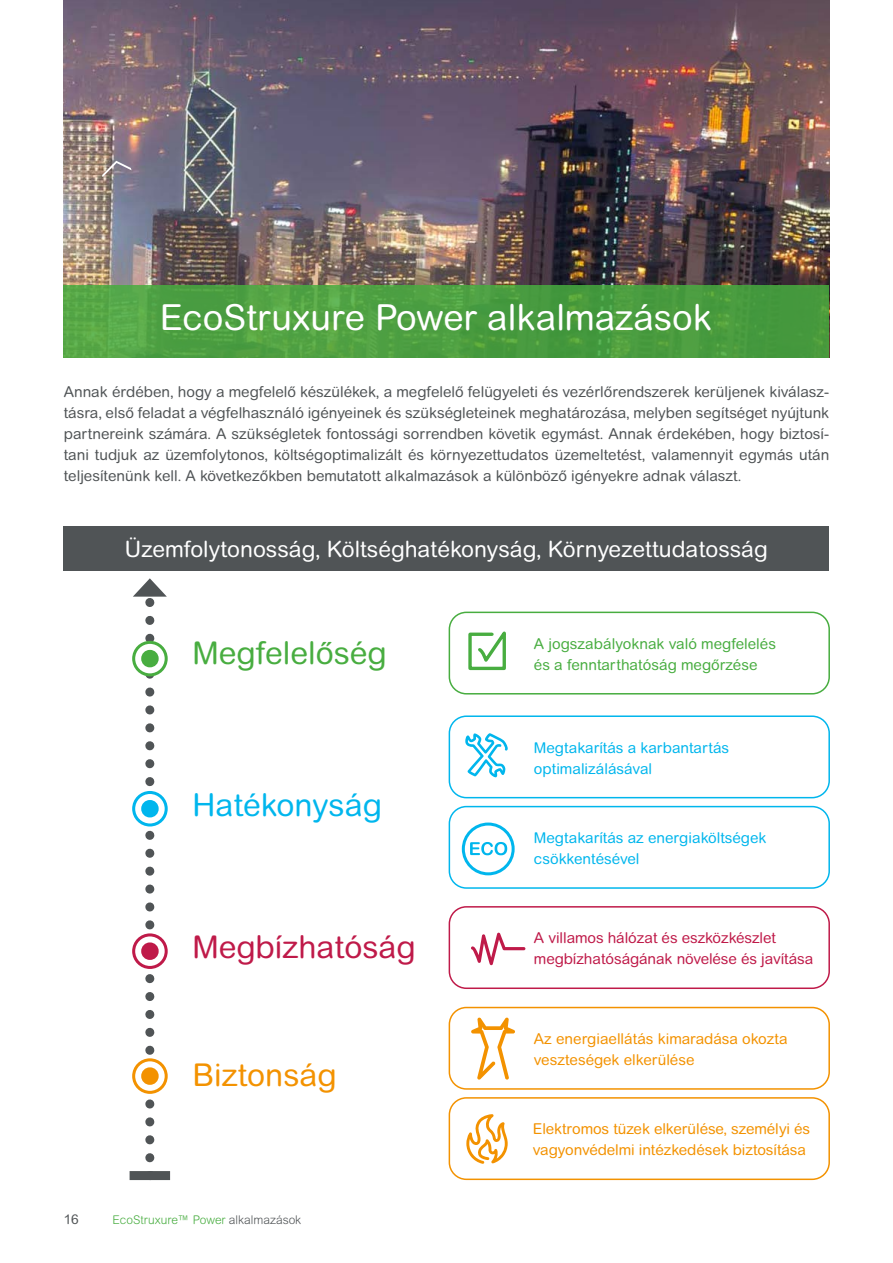
<style>
.page{position:relative;width:893px;height:1263px;background:#fff}
.page>*{position:absolute;margin:0;border:0;box-sizing:border-box;transform-origin:0 0}
.t1{font:36px "Arial Rounded MT Pro";color:#fff}
.t2{font:31.5px "Arial Rounded MT Pro";color:#bf1a49}
.t3{font:31.5px "Arial Rounded MT Pro";color:#48ad40}
.t4{font:31.5px "Arial Rounded MT Pro";color:#00b6ed}
.t5{font:31.5px "Arial Rounded MT Pro";color:#f39200}
.t6{font:22.5px "Arial Rounded MT Pro";color:#fff}
.t7{font:15px/21px "Arial Rounded MT Pro";color:#505456;text-align:justify}
.t8{font:15px/21px "Arial Rounded MT Pro";letter-spacing:-.005em;color:#f39200}
.t9{font:15px/21px "Arial Rounded MT Pro";color:#00b6ed}
.t10{font:15px/21px "Arial Rounded MT Pro";letter-spacing:-.005em;color:#bf1a49}
.t11{font:15px/21px "Arial Rounded MT Pro";color:#48ad40}
.t12{font:13.5px "Arial Rounded MT Pro";color:#505456}
.t13{font:300 12px "Arial Rounded MT Pro";color:#48ad40}
.s1{color:#505456}
</style>
<div class="page">
<div style="left:130px;top:1171px;width:40px;height:9px;background:#505456"></div>
<svg style="left:133px;top:578px;width:34px;height:580px"></svg>
<img style="left:64px;top:0;width:765px;height:285px">
<div style="left:64px;top:526px;width:765px;height:44px;background:#505456"></div>
<div style="left:449px;top:1007px;width:381px;height:83px;border:2px solid #f39200;border-radius:17px"></div>
<svg style="left:471px;top:1017px;width:44px;height:63px"></svg>
<div style="left:449px;top:1097px;width:381px;height:83px;border:2px solid #f39200;border-radius:17px"></div>
<svg style="left:466px;top:1114px;width:42px;height:50px"></svg>
<svg style="left:133px;top:1059px;width:34px;height:34px"></svg>
<div style="left:132px;top:1058px;width:36px;height:36px;border:3px solid #f39200;border-radius:50%"></div>
<div style="left:141px;top:1067px;width:18px;height:18px;border:9px solid #f39200;border-radius:50%"></div>
<svg style="left:133px;top:934px;width:34px;height:34px"></svg>
<div style="left:132px;top:933px;width:36px;height:36px;border:3px solid #bf1a49;border-radius:50%"></div>
<div style="left:141px;top:942px;width:18px;height:18px;border:9px solid #bf1a49;border-radius:50%"></div>
<svg style="left:133px;top:792px;width:34px;height:33px"></svg>
<div style="left:132px;top:791px;width:36px;height:35px;border:3px solid #00b6ed;border-radius:50%"></div>
<div style="left:141px;top:800px;width:18px;height:17px;border:9px solid #00b6ed;border-radius:50%"></div>
<svg style="left:133px;top:642px;width:34px;height:33px"></svg>
<div style="left:132px;top:641px;width:36px;height:35px;border:3px solid #48ad40;border-radius:50%"></div>
<div style="left:141px;top:650px;width:18px;height:17px;border:9px solid #48ad40;border-radius:50%"></div>
<div style="left:449px;top:906px;width:381px;height:83px;border:2px solid #bf1a49;border-radius:17px"></div>
<svg style="left:471px;top:933px;width:54px;height:32px"></svg>
<div style="left:449px;top:715px;width:381px;height:83px;border:2px solid #00b6ed;border-radius:17px"></div>
<svg style="left:465px;top:733px;width:43px;height:45px"></svg>
<div style="left:449px;top:806px;width:381px;height:83px;border:2px solid #00b6ed;border-radius:17px"></div>
<svg style="left:462px;top:822px;width:53px;height:53px"></svg>
<div style="left:449px;top:612px;width:381px;height:82px;border:2px solid #48ad40;border-radius:17px"></div>
<svg style="left:468px;top:631px;width:38px;height:40px"></svg>
<svg style="left:64px;top:285px;width:765px;height:72px;background:#4d9f41"></svg>
<svg style="left:102px;top:161px;width:30px;height:16px"></svg>
<h1 class="t1" style="left:160px;top:296px;width:554px">EcoStruxure Power alkalmazások</h1>
<p class="t7" style="left:64px;top:382px;width:767px">Annak érdében, hogy a megfelelő készülékek, a megfelelő felügyeleti és vezérlőrendszerek kerüljenek kiválasz&shy;tásra, első feladat a végfelhasználó igényeinek és szükségleteinek meghatározása, melyben segítséget nyújtunk partnereink számára. A szükségletek fontossági sorrendben követik egymást. Annak érdekében, hogy biztosí&shy;tani tudjuk az üzemfolytonos, költségoptimalizált és környezettudatos üzemeltetést, valamennyit egymás után teljesítenünk kell. A következőkben bemutatott alkalmazások a különböző igényekre adnak választ.</p>
<h3 class="t6" style="left:125px;top:535px;width:645px">Üzemfolytonosság, Költséghatékonyság, Környezettudatosság</h3>
<h2 class="t3" style="left:192px;top:634px;width:196px">Megfelelőség</h2>
<p class="t11" style="left:534px;top:633px;width:243px">A jogszabályoknak való megfelelés és a fenntarthatóság megőrzése</p>
<h2 class="t4" style="left:192px;top:786px;width:191px">Hatékonyság</h2>
<p class="t9" style="left:534px;top:737px;width:197px">Megtakarítás a karbantartás optimalizálásával</p>
<p class="t9" style="left:534px;top:828px;width:234px">Megtakarítás az energiaköltségek csökkentésével</p>
<h2 class="t2" style="left:192px;top:928px;width:225px">Megbízhatóság</h2>
<p class="t10" style="left:534px;top:928px;width:281px">A villamos hálózat és eszközkészlet megbízhatóságának növelése és javítása</p>
<h2 class="t5" style="left:192px;top:1056px;width:146px">Biztonság</h2>
<p class="t12" style="left:64px;top:1211px;width:16px">16</p>
<p class="t13" style="left:113px;top:1213px;width:190px">EcoStruxure™ Power <span class="s1">alkalmazások</span></p>
<p class="t8" style="left:534px;top:1029px;width:255px">Az energiaellátás kimaradása okozta veszteségek elkerülése</p>
<p class="t8" style="left:533px;top:1119px;width:279px">Elektromos tüzek elkerülése, személyi és vagyonvédelmi intézkedések biztosítása</p>
</div>
